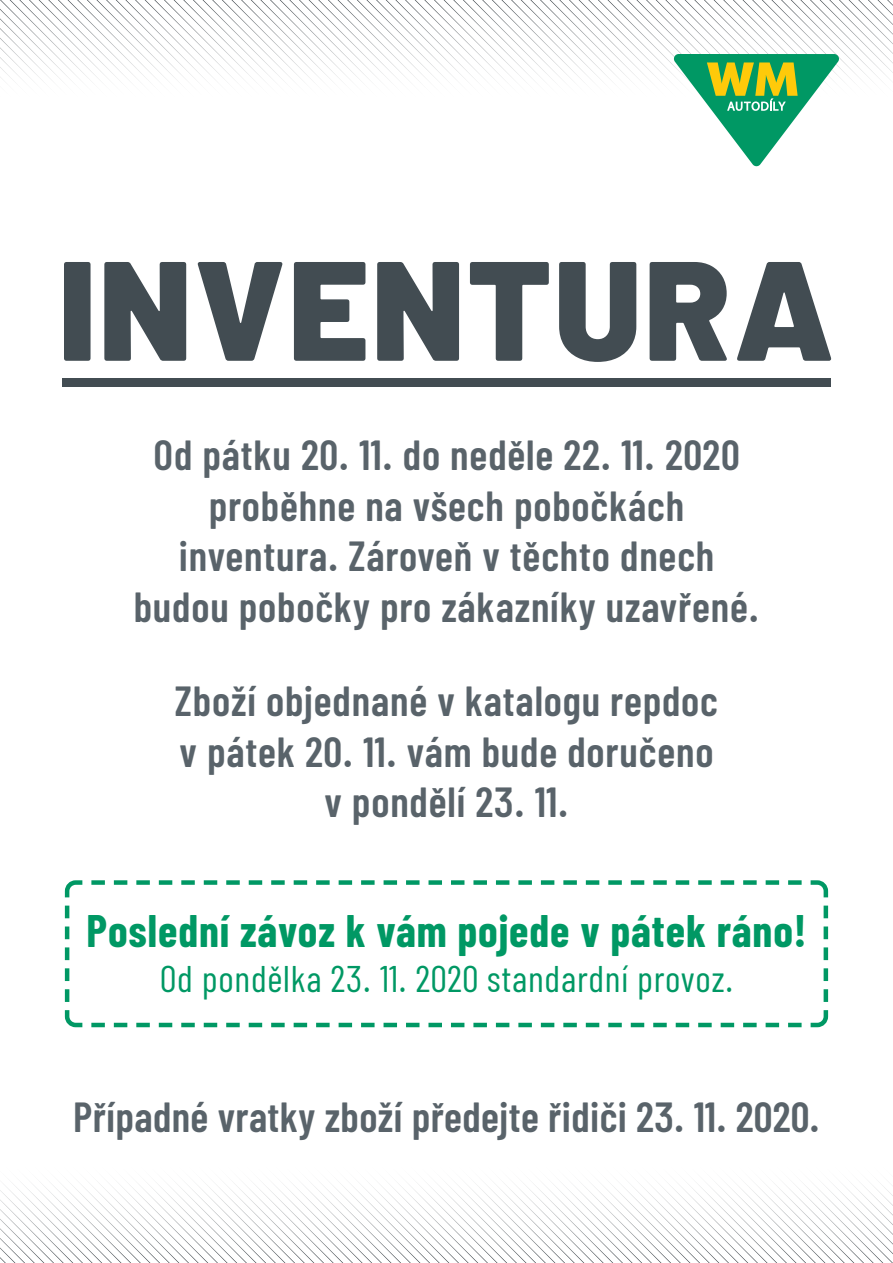
<style>
.page{position:relative;width:893px;height:1263px;background:#fff}
.page>*{position:absolute;margin:0;border:0;box-sizing:border-box;transform-origin:0 0}
.t1{font:900 141.15px "Barlow";letter-spacing:.02em;color:#424c52}
.t2{font:700 44.55px "Barlow Condensed";letter-spacing:.02em;color:#009864}
.t3{font:600 42px/50.4px "Barlow Condensed";letter-spacing:.02em;color:#59636a;text-align:center}
.t4{font:37.05px "Barlow Condensed";letter-spacing:.02em;color:#009864}
</style>
<div class="page">
<svg style="left:0;top:0;width:846px;height:81px"></svg>
<svg style="left:846px;top:0;width:47px;height:80px"></svg>
<svg style="left:47px;top:1183px;width:846px;height:80px"></svg>
<svg style="left:0;top:1184px;width:47px;height:79px"></svg>
<div style="left:62px;top:378px;width:769px;height:9px;background:#424c52"></div>
<svg style="left:64px;top:880px;width:765px;height:148px"></svg>
<svg style="left:674px;top:54px;width:165px;height:112px"></svg>
<h1 class="t1" style="left:58px;top:222px;width:777px">INVENTURA</h1>
<p class="t3" style="left:134px;top:429px;width:627px">Od pátku 20. 11. do neděle 22. 11. 2020 proběhne na všech pobočkách inventura. Zároveň v těchto dnech budou pobočky pro zákazníky uzavřené.</p>
<p class="t3" style="left:175px;top:675px;width:544px">Zboží objednané v katalogu repdoc v pátek 20. 11. vám bude doručeno v pondělí 23. 11.</p>
<p class="t2" style="left:87px;top:904px;width:721px">Poslední závoz k vám pojede v pátek ráno!</p>
<p class="t4" style="left:160px;top:955px;width:575px">Od pondělka 23. 11. 2020 standardní provoz.</p>
<p class="t3" style="left:73px;top:1091px;width:748px">Případné vratky zboží předejte řidiči 23. 11. 2020.</p>
</div>
